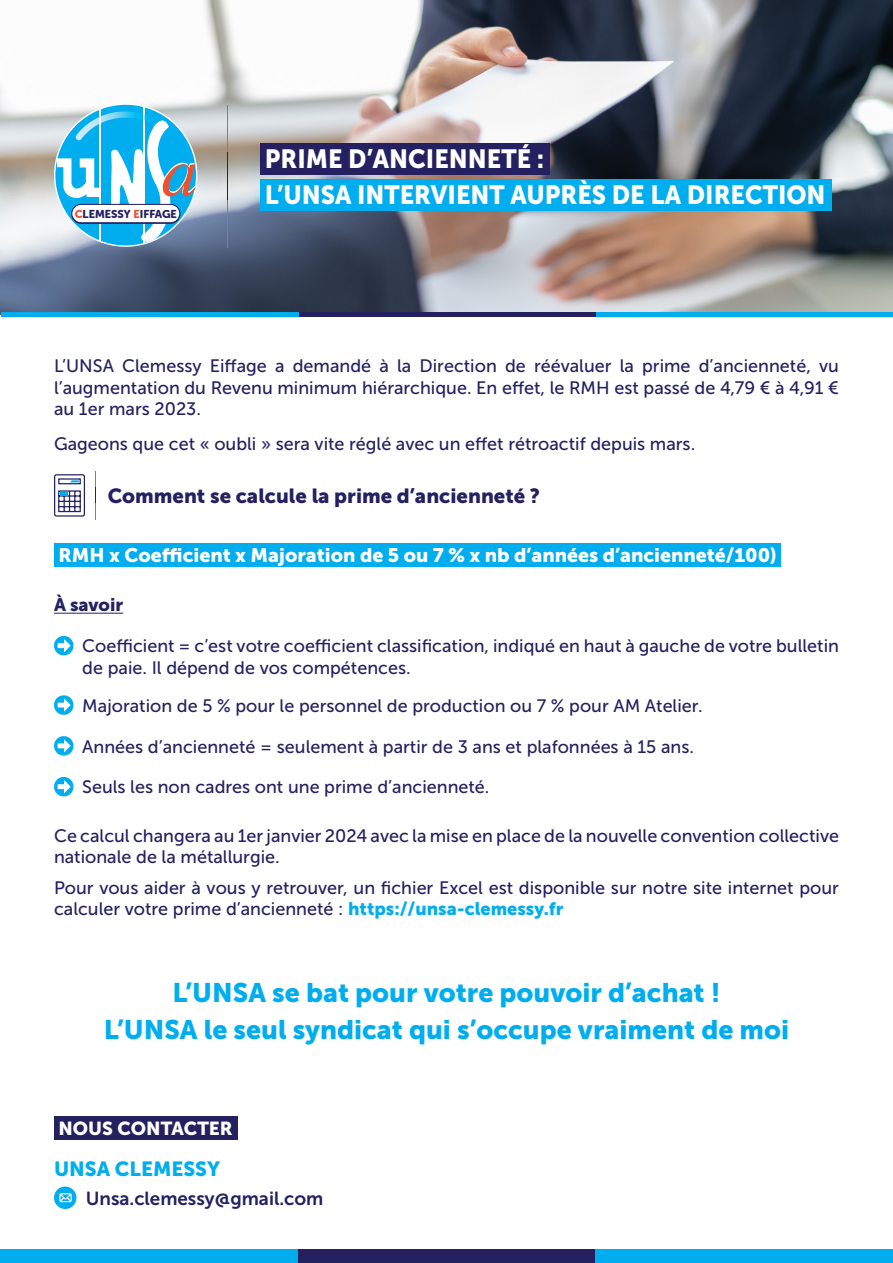
<style>
.page{position:relative;width:893px;height:1263px;background:#fff}
.page>*{position:absolute;margin:0;border:0;box-sizing:border-box;transform-origin:0 0}
.t1{font:26.7px "Museo Sans 900";color:#00aeef}
.TITRE_BLEU_FONCE{font:26.1px "Museo Sans 900";color:#fff;scale:.94 1}
.t2{font:20.4px "Museo Sans 900";color:#252161}
.t3{font:20.4px "Museo Sans 900";color:#00aeef}
.TITRE{font:19.5px "Museo Sans 900";color:#fff}
.t4{font:18.9px "Museo Sans 700";color:#252161}
.TITRE_PARAGRAPHE{font:18.75px "Museo Sans 900";color:#fff}
.t5{font:18px/21.6px "Museo Sans 500";color:#252161}
.t6{font:18px "Museo Sans 900";color:#252161}
.t7{font:11.25px "Museo Sans Rounded 900";color:#252161}
.s1{color:#eb522f}
.s2{font-family:"Museo Sans 900";color:#00aeef}
</style>
<div class="page">
<img style="left:0;top:0;width:893px;height:314px">
<div style="left:0;top:1250px;width:298px;height:13px;background:#00aeef"></div>
<div style="left:298px;top:1250px;width:298px;height:13px;background:#252161"></div>
<div style="left:596px;top:1250px;width:297px;height:13px;background:#00aeef"></div>
<hr style="left:54px;top:613px;width:69px;height:1px;background:#252161">
<div style="left:54px;top:543px;width:727px;height:24px;background:#00aeef"></div>
<div style="left:260px;top:143px;width:289px;height:31px;background:#252161"></div>
<div style="left:260px;top:179px;width:571px;height:32px;background:#00aeef"></div>
<hr style="left:227px;top:105px;width:1px;height:47px;background:#00aeef">
<hr style="left:227px;top:152px;width:1px;height:48px;background:#252161">
<hr style="left:227px;top:200px;width:1px;height:48px;background:#00aeef">
<hr style="left:596px;top:312px;width:297px;height:4px;background:#00aeef">
<hr style="left:298px;top:312px;width:298px;height:4px;background:#252161">
<hr style="left:1px;top:312px;width:297px;height:4px;background:#00aeef">
<svg style="left:54px;top:103px;width:143px;height:144px"></svg>
<div style="left:72px;top:204px;width:108px;height:19px;background:#fff;border-radius:9px"></div>
<div style="left:72px;top:204px;width:108px;height:19px;border:1px solid #252161;border-radius:9px"></div>
<svg style="left:54px;top:1186px;width:22px;height:23px"></svg>
<div style="left:54px;top:1116px;width:183px;height:23px;background:#252161"></div>
<svg style="left:54px;top:636px;width:20px;height:20px"></svg>
<svg style="left:54px;top:695px;width:20px;height:20px"></svg>
<svg style="left:54px;top:736px;width:20px;height:20px"></svg>
<svg style="left:54px;top:777px;width:20px;height:20px"></svg>
<svg style="left:54px;top:474px;width:31px;height:43px"></svg>
<p class="t7" style="left:75px;top:207px;width:104px"><span class="s1">C</span>LEMESSY <span class="s1">E</span>IFFAGE</p>
<p class="TITRE_BLEU_FONCE" style="left:265px;top:144px;width:299px">PRIME D’ANCIENNETÉ :</p>
<p class="TITRE_BLEU_FONCE" style="left:265px;top:180px;width:598px">L’UNSA INTERVIENT AUPRÈS DE LA DIRECTION</p>
<p class="t5" style="left:54px;top:355px;width:786px;text-align:justify">L’UNSA Clemessy Eiffage a demandé à la Direction de réévaluer la prime d’ancienneté, vu l’augmentation du Revenu minimum hiérarchique. En effet, le RMH est passé de 4,79 € à 4,91 € au 1er mars 2023.</p>
<p class="t5" style="left:54px;top:433px;width:643px">Gageons que cet « oubli » sera vite réglé avec un effet rétroactif depuis mars.</p>
<p class="t2" style="left:108px;top:484px;width:434px">Comment se calcule la prime d’ancienneté ?</p>
<p class="TITRE" style="left:59px;top:544px;width:720px">RMH x Coefficient x Majoration de 5 ou 7 % x nb d’années d’ancienneté/100)</p>
<p class="t6" style="left:54px;top:595px;width:71px">À savoir</p>
<p class="t5" style="left:82px;top:635px;width:758px">Coefficient = c’est votre coefficient classification, indiqué en haut à gauche de votre bulletin de paie. Il dépend de vos compétences.</p>
<p class="t5" style="left:82px;top:695px;width:622px">Majoration de 5 % pour le personnel de production ou 7 % pour AM Atelier.</p>
<p class="t5" style="left:82px;top:736px;width:613px">Années d’ancienneté = seulement à partir de 3 ans et plafonnées à 15 ans.</p>
<p class="t5" style="left:82px;top:776px;width:409px">Seuls les non cadres ont une prime d’ancienneté.</p>
<p class="t5" style="left:54px;top:825px;width:787px">Ce calcul changera au 1er janvier 2024 avec la mise en place de la nouvelle convention collective nationale de la métallurgie.</p>
<p class="t5" style="left:54px;top:877px;width:786px">Pour vous aider à vous y retrouver, un fichier Excel est disponible sur notre site internet pour calculer votre prime d’ancienneté : <span class="s2">https://unsa-clemessy.fr</span></p>
<p class="t1" style="left:172px;top:977px;width:550px">L’UNSA se bat pour votre pouvoir d’achat !</p>
<p class="t1" style="left:104px;top:1014px;width:687px">L’UNSA le seul syndicat qui s’occupe vraiment de moi</p>
<p class="TITRE_PARAGRAPHE" style="left:59px;top:1117px;width:176px">NOUS CONTACTER</p>
<p class="t3" style="left:54px;top:1157px;width:168px">UNSA CLEMESSY</p>
<p class="t4" style="left:86px;top:1188px;width:239px">Unsa.clemessy@gmail.com</p>
</div>
